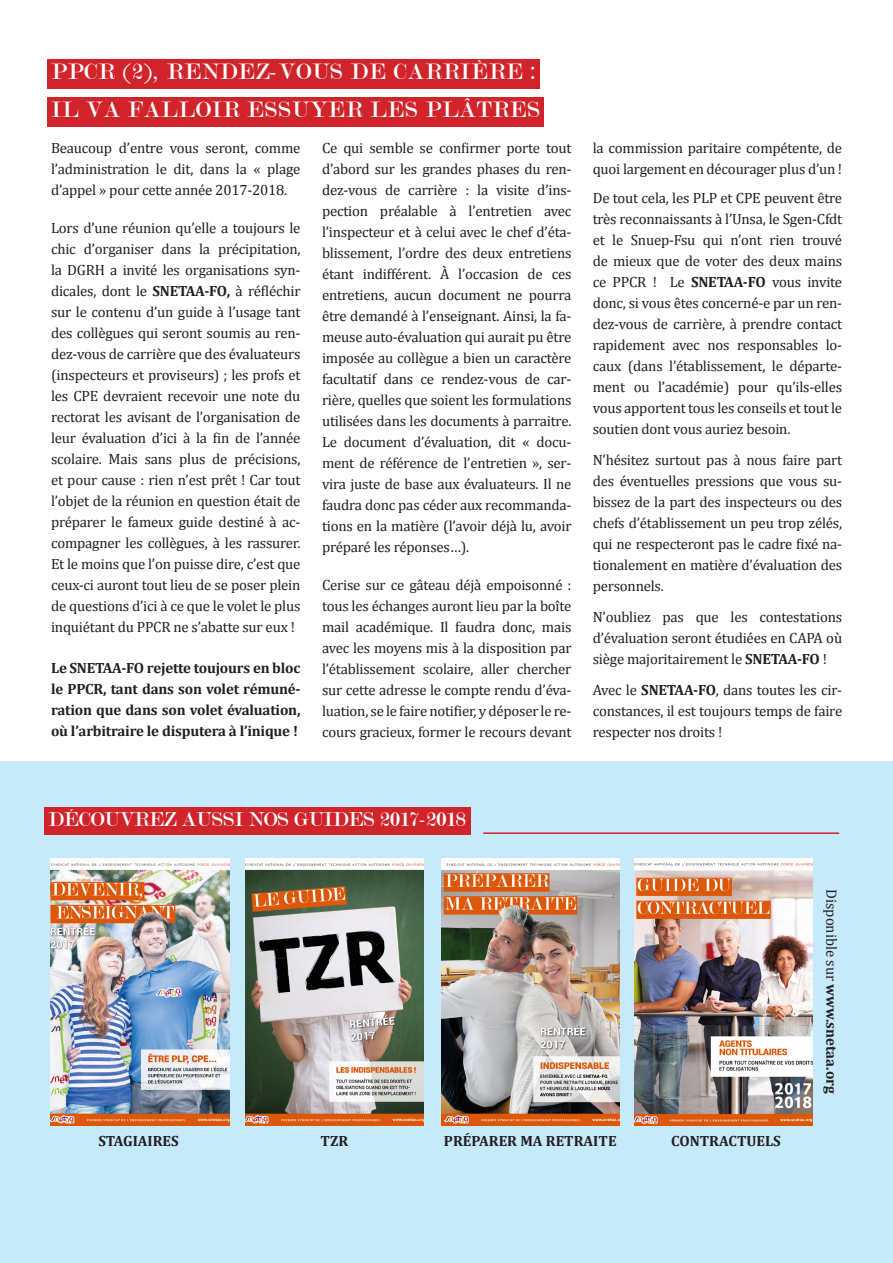
<style>
.page{position:relative;width:893px;height:1263px;background:#fff}
.page>*{position:absolute;margin:0;border:0;box-sizing:border-box;transform-origin:0 0}
.t1{font:24px "Modern";letter-spacing:.04em;color:#fff}
.t2{font:21.6px "Modern";color:#fff}
.t3{font:14.85px/21px "Cambria";letter-spacing:-.015em;color:#231f20;text-align:justify}
.t4{font:700 14.85px/21px "Cambria";letter-spacing:-.015em;color:#231f20;text-align:justify}
.s1{font-weight:700}
.s2{font-weight:400}
</style>
<div class="page">
<div style="left:0;top:761px;width:893px;height:502px;background:#c6eafa"></div>
<div style="left:47px;top:60px;width:492px;height:29px;background:#d1232a"></div>
<div style="left:47px;top:97px;width:496px;height:29px;background:#d1232a"></div>
<div style="left:44px;top:807px;width:426px;height:27px;background:#d1232a"></div>
<hr style="left:483px;top:832px;width:356px;height:2px;background:#d1232a">
<img style="left:51px;top:859px;width:178px;height:266px">
<img style="left:441px;top:859px;width:179px;height:266px">
<img style="left:245px;top:859px;width:178px;height:266px">
<img style="left:634px;top:859px;width:179px;height:266px">
<p class="t1" style="left:51px;top:60px;width:486px">PPCR (2), RENDEZ-VOUS DE CARRIÈRE :</p>
<p class="t1" style="left:51px;top:97px;width:490px">IL VA FALLOIR ESSUYER LES PLÂTRES</p>
<p class="t3" style="left:51px;top:138px;width:251px">Beaucoup d’entre vous seront, comme l’administration le dit, dans la « plage d’appel » pour cette année 2017-2018.</p>
<p class="t3" style="left:51px;top:218px;width:251px">Lors d’une réunion qu’elle a toujours le chic d’organiser dans la précipitation, la DGRH a invité les organisations syn&shy;dicales, dont le <span class="s1">SNETAA-FO,</span> à réfléchir sur le contenu d’un guide à l’usage tant des collègues qui seront soumis au ren&shy;dez-vous de carrière que des évaluateurs (inspecteurs et proviseurs) ; les profs et les CPE devraient recevoir une note du rectorat les avisant de l’organisation de leur évaluation d’ici à la fin de l’année scolaire. Mais sans plus de précisions, et pour cause : rien n’est prêt ! Car tout l’objet de la réunion en question était de préparer le fameux guide destiné à ac&shy;compagner les collègues, à les rassurer.<br>Et le moins que l’on puisse dire, c’est que ceux-ci auront tout lieu de se poser plein de questions d’ici à ce que le volet le plus inquiétant du PPCR ne s’abatte sur eux !</p>
<p class="t4" style="left:51px;top:657px;width:251px">Le SNETAA-FO rejette toujours en bloc le PPCR, tant dans son volet rémuné&shy;ration que dans son volet évaluation, où l’arbitraire le disputera à l’inique !</p>
<p class="t3" style="left:322px;top:137px;width:251px">Ce qui semble se confirmer porte tout d’abord sur les grandes phases du ren&shy;dez-vous de carrière : la visite d’ins&shy;pection préalable à l’entretien avec l’inspecteur et à celui avec le chef d’éta&shy;blissement, l’ordre des deux entretiens étant indifférent. À l’occasion de ces entretiens, aucun document ne pourra être demandé à l’enseignant. Ainsi, la fa&shy;meuse auto-évaluation qui aurait pu être imposée au collègue a bien un caractère facultatif dans ce rendez-vous de car&shy;rière, quelles que soient les formulations utilisées dans les documents à parraitre.<br>Le document d’évaluation, dit « docu&shy;ment de référence de l’entretien », ser&shy;vira juste de base aux évaluateurs. Il ne faudra donc pas céder aux recommanda&shy;tions en la matière (l’avoir déjà lu, avoir préparé les réponses…).</p>
<p class="t3" style="left:322px;top:574px;width:251px">Cerise sur ce gâteau déjà empoisonné : tous les échanges auront lieu par la boîte mail académique. Il faudra donc, mais avec les moyens mis à la disposition par l’établissement scolaire, aller chercher sur cette adresse le compte rendu d’éva&shy;luation, se le faire notifier, y déposer le re&shy;cours gracieux, former le recours devant</p>
<p class="t3" style="left:593px;top:137px;width:251px">la commission paritaire compétente, de quoi largement en décourager plus d’un !</p>
<p class="t3" style="left:593px;top:188px;width:251px">De tout cela, les PLP et CPE peuvent être très reconnaissants à l’Unsa, le Sgen-Cfdt et le Snuep-Fsu qui n’ont rien trouvé de mieux que de voter des deux mains ce PPCR ! Le <span class="s1">SNETAA-FO</span> vous invite donc, si vous êtes concerné-e par un ren&shy;dez-vous de carrière, à prendre contact rapidement avec nos responsables lo&shy;caux (dans l’établissement, le départe&shy;ment ou l’académie) pour qu’ils-elles vous apportent tous les conseils et tout le soutien dont vous auriez besoin.</p>
<p class="t3" style="left:593px;top:449px;width:251px">N’hésitez surtout pas à nous faire part des éventuelles pressions que vous su&shy;bissez de la part des inspecteurs ou des chefs d’établissement un peu trop zélés, qui ne respecteront pas le cadre fixé na&shy;tionalement en matière d’évaluation des personnels.</p>
<p class="t3" style="left:593px;top:606px;width:251px">N’oubliez pas que les contestations d’évaluation seront étudiées en CAPA où siège majoritairement le <span class="s1">SNETAA-FO</span> !</p>
<p class="t3" style="left:593px;top:679px;width:251px">Avec le <span class="s1">SNETAA-FO</span>, dans toutes les cir&shy;constances, il est toujours temps de faire respecter nos droits !</p>
<p class="t2" style="left:48px;top:808px;width:419px">DÉCOUVREZ AUSSI NOS GUIDES 2017-2018</p>
<p class="t4" style="left:842px;top:889px;width:206px;rotate:90deg"><span class="s2">Disponible sur</span> www.snetaa.org</p>
<p class="t4" style="left:99px;top:1130px;width:82px">STAGIAIRES</p>
<p class="t4" style="left:321px;top:1130px;width:29px">TZR</p>
<p class="t4" style="left:444px;top:1130px;width:174px">PRÉPARER MA RETRAITE</p>
<p class="t4" style="left:671px;top:1130px;width:111px">CONTRACTUELS</p>
</div>
